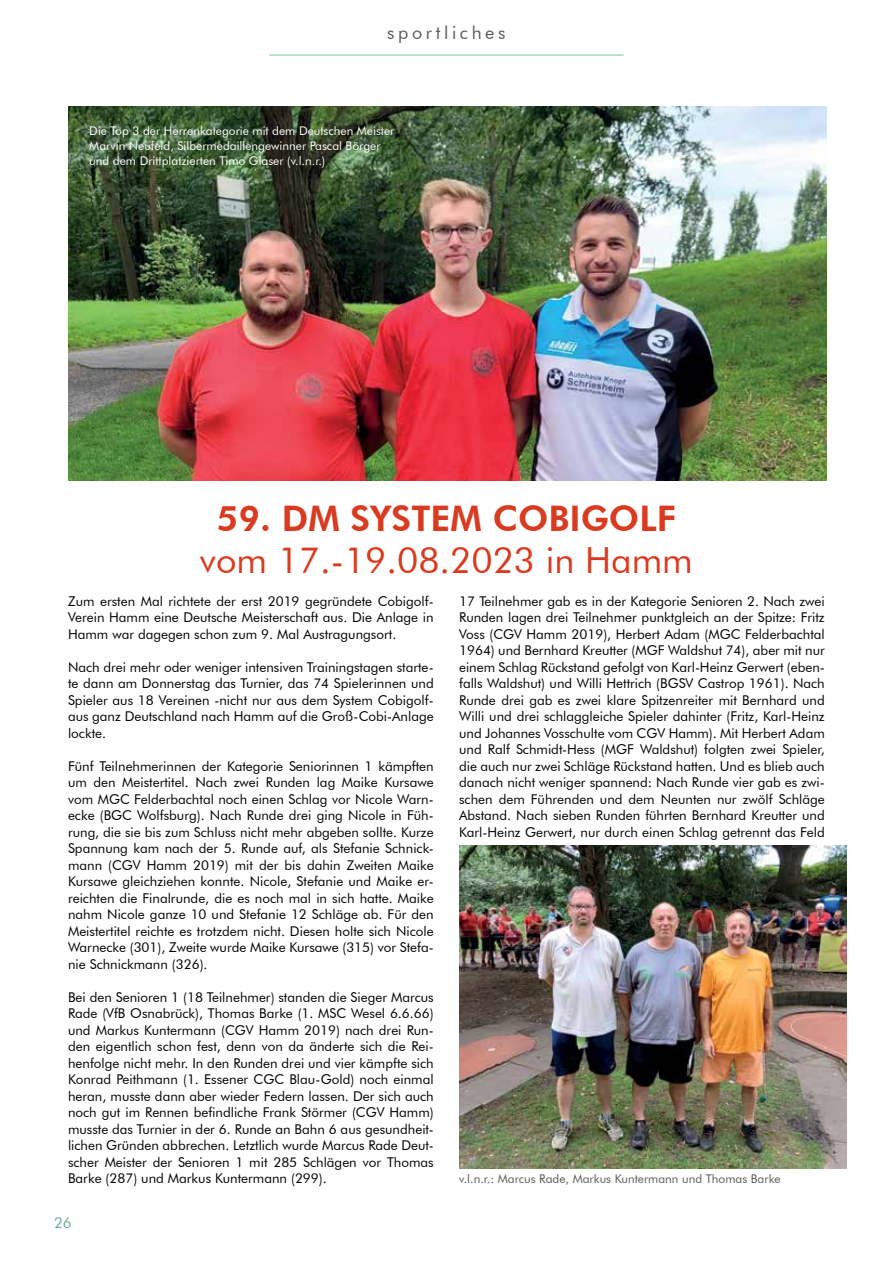
<style>
.page{position:relative;width:893px;height:1263px;background:#fff}
.page>*{position:absolute;margin:0;border:0;box-sizing:border-box;transform-origin:0 0}
.t1{font:36px "Futura BT";color:#d93b20}
.t2{font:800 35.25px "Futura BT";color:#d93b20}
.t3{font:18px "Futura BT";letter-spacing:.2em;color:#58595b}
.t4{font:15px "Futura BT";color:#6cad8b}
.t5{font:13.5px/16.5px "Futura BT";color:#000;text-align:justify}
.t6{font:12px/15px "Futura BT";color:#fff}
.t7{font:12px "Futura BT";color:#58595b}
</style>
<div class="page">
<hr style="left:269px;top:54px;width:355px;height:2px;background:#a6d8c0">
<img style="left:68px;top:106px;width:759px;height:374px">
<img style="left:459px;top:845px;width:388px;height:323px">
<h3 class="t3" style="left:387px;top:22px;width:120px">sportliches</h3>
<h3 class="t3" style="left:374px;top:23px;width:146px">xxxxxxxxxxxxx</h3>
<p class="t6" style="left:89px;top:123px;width:307px">Die Top 3 der Herrenkategorie mit dem Deutschen Meister<br>Marvin Neufeld, Silbermedaillengewinner Pascal Börger und dem Drittplatzierten Timo Glaser (v.l.n.r.)</p>
<h2 class="t2" style="left:217px;top:497px;width:460px">59. DM SYSTEM COBIGOLF</h2>
<h1 class="t1" style="left:200px;top:539px;width:494px">vom 17.-19.08.2023 in Hamm</h1>
<p class="t5" style="left:459px;top:592px;width:367px">17 Teilnehmer gab es in der Kategorie Senioren 2. Nach zwei Runden lagen drei Teilnehmer punktgleich an der Spitze: Fritz Voss (CGV Hamm 2019), Herbert Adam (MGC Felderbachtal 1964) und Bernhard Kreutter (MGF Waldshut 74), aber mit nur einem Schlag Rückstand gefolgt von Karl-Heinz Gerwert (eben&shy;falls Waldshut) und Willi Hettrich (BGSV Castrop 1961). Nach Runde drei gab es zwei klare Spitzenreiter mit Bernhard und Willi und drei schlaggleiche Spieler dahinter (Fritz, Karl-Heinz und Johannes Vosschulte vom CGV Hamm). Mit Herbert Adam und Ralf Schmidt-Hess (MGF Waldshut) folgten zwei Spieler, die auch nur zwei Schläge Rückstand hatten. Und es blieb auch danach nicht weniger spannend: Nach Runde vier gab es zwi&shy;schen dem Führenden und dem Neunten nur zwölf Schläge Abstand. Nach sieben Runden führten Bernhard Kreutter und Karl-Heinz Gerwert, nur durch einen Schlag getrennt das Feld</p>
<p class="t5" style="left:68px;top:592px;width:367px">Zum ersten Mal richtete der erst 2019 gegründete Cobigolf-Verein Hamm eine Deutsche Meisterschaft aus. Die Anlage in Hamm war dagegen schon zum 9. Mal Austragungsort.</p>
<p class="t5" style="left:68px;top:658px;width:367px">Nach drei mehr oder weniger intensiven Trainingstagen starte&shy;te dann am Donnerstag das Turnier, das 74 Spielerinnen und Spieler aus 18 Vereinen -nicht nur aus dem System Cobigolf&shy;aus ganz Deutschland nach Hamm auf die Groß-Cobi-Anlage lockte.</p>
<p class="t5" style="left:68px;top:757px;width:367px">Fünf Teilnehmerinnen der Kategorie Seniorinnen 1 kämpften um den Meistertitel. Nach zwei Runden lag Maike Kursawe vom MGC Felderbachtal noch einen Schlag vor Nicole Warn&shy;ecke (BGC Wolfsburg). Nach Runde drei ging Nicole in Füh&shy;rung, die sie bis zum Schluss nicht mehr abgeben sollte. Kurze Spannung kam nach der 5. Runde auf, als Stefanie Schnick&shy;mann (CGV Hamm 2019) mit der bis dahin Zweiten Maike Kursawe gleichziehen konnte. Nicole, Stefanie und Maike er&shy;reichten die Finalrunde, die es noch mal in sich hatte. Maike nahm Nicole ganze 10 und Stefanie 12 Schläge ab. Für den Meistertitel reichte es trotzdem nicht. Diesen holte sich Nicole Warnecke (301), Zweite wurde Maike Kursawe (315) vor Stefa&shy;nie Schnickmann (326).</p>
<p class="t5" style="left:68px;top:988px;width:367px">Bei den Senioren 1 (18 Teilnehmer) standen die Sieger Marcus Rade (VfB Osnabrück), Thomas Barke (1. MSC Wesel 6.6.66) und Markus Kuntermann (CGV Hamm 2019) nach drei Run&shy;den eigentlich schon fest, denn von da änderte sich die Rei&shy;henfolge nicht mehr. In den Runden drei und vier kämpfte sich Konrad Peithmann (1. Essener CGC Blau-Gold) noch einmal heran, musste dann aber wieder Federn lassen. Der sich auch noch gut im Rennen befindliche Frank Störmer (CGV Hamm) musste das Turnier in der 6. Runde an Bahn 6 aus gesundheit&shy;lichen Gründen abbrechen. Letztlich wurde Marcus Rade Deut&shy;scher Meister der Senioren 1 mit 285 Schlägen vor Thomas Barke (287) und Markus Kuntermann (299).</p>
<p class="t7" style="left:459px;top:1172px;width:323px">v.l.n.r.: Marcus Rade, Markus Kuntermann und Thomas Barke</p>
<p class="t4" style="left:54px;top:1213px;width:19px">26</p>
</div>
